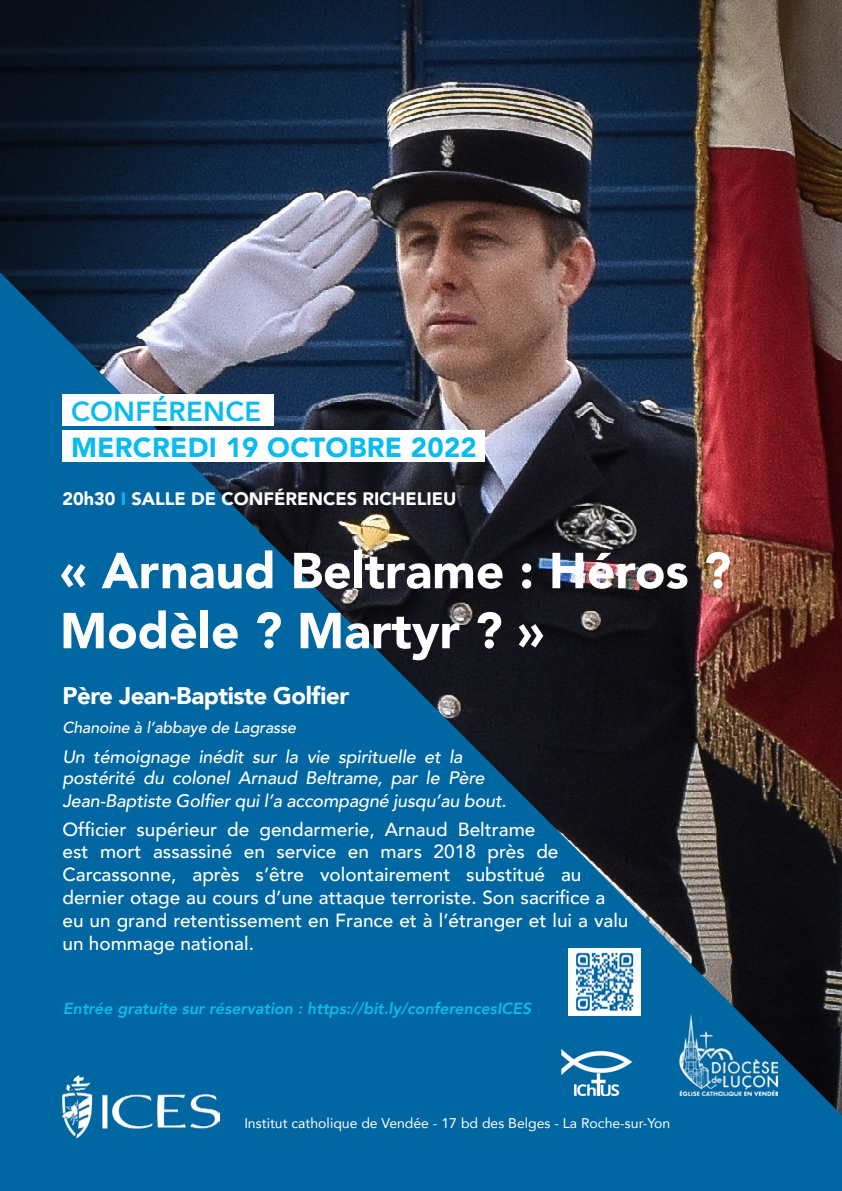
<style>
.page{position:relative;width:842px;height:1191px;background:#fff}
.page>*{position:absolute;margin:0;border:0;box-sizing:border-box;transform-origin:0 0}
.t1{font:900 50px/60px "Avenir";color:#fff}
.t2{font:900 27.5px "Avenir";letter-spacing:.01em;color:#0bbbef}
.t3{font:800 27.5px "Avenir";letter-spacing:.01em;color:#0bbbef}
.t4{font:900 24px "Avenir";letter-spacing:-.02em;color:#fff}
.t5{font:500 19px/22.8px "Avenir";color:#fff}
.t6{font:italic 500 18px/22.2px "Avenir";letter-spacing:-.01em;color:#fff}
.t7{font:900 18px "Avenir";color:#fff}
.t8{font:italic 800 16px "Avenir";color:#0bbbef}
.t9{font:italic 500 16px "Avenir";letter-spacing:-.01em;color:#fff}
.t10{font:14px "Avenir";color:#fff}
.s1{color:#0bbbef}
</style>
<div class="page">
<img style="left:0;top:0;width:842px;height:272px">
<img style="left:0;top:272px;width:842px;height:919px">
<div style="left:62px;top:394px;width:212px;height:32px;background:#fff"></div>
<div style="left:62px;top:430px;width:423px;height:32px;background:#fff"></div>
<img style="left:678px;top:1014px;width:99px;height:81px">
<img style="left:62px;top:1076px;width:158px;height:61px">
<img style="left:540px;top:1045px;width:118px;height:50px">
<img style="left:568px;top:948px;width:72px;height:67px">
<h2 class="t3" style="left:71px;top:390px;width:192px">CONFÉRENCE</h2>
<h2 class="t2" style="left:71px;top:424px;width:407px">MERCREDI 19 OCTOBRE 2022</h2>
<p class="t7" style="left:62px;top:483px;width:395px">20h30 <span class="s1">I</span> SALLE DE CONFÉRENCES RICHELIEU</p>
<h1 class="t1" style="left:60px;top:539px;width:673px">« Arnaud Beltrame : Héros ?<br>Modèle ? Martyr ? »</h1>
<p class="t4" style="left:62px;top:675px;width:288px">Père Jean-Baptiste Golfier</p>
<p class="t9" style="left:62px;top:717px;width:235px">Chanoine à l’abbaye de Lagrasse</p>
<p class="t6" style="left:62px;top:745px;width:446px">Un témoignage inédit sur la vie spirituelle et la postérité du colonel Arnaud Beltrame, par le Père<br>Jean-Baptiste Golfier qui l’a accompagné jusqu’au bout.</p>
<p class="t5" style="left:62px;top:816px;width:568px">Officier supérieur de gendarmerie, Arnaud Beltrame<br>est mort assassiné en service en mars 2018 près de Carcassonne, après s’être volontairement substitué au dernier otage au cours d’une attaque terroriste. Son sacrifice a eu un grand retentissement en France et à l’étranger et lui a valu un hommage national.</p>
<p class="t8" style="left:63px;top:998px;width:470px">Entrée gratuite sur réservation : https://bit.ly/conferencesICES</p>
<p class="t10" style="left:244px;top:1112px;width:427px">Institut catholique de Vendée - 17 bd des Belges - La Roche-sur-Yon</p>
</div>
